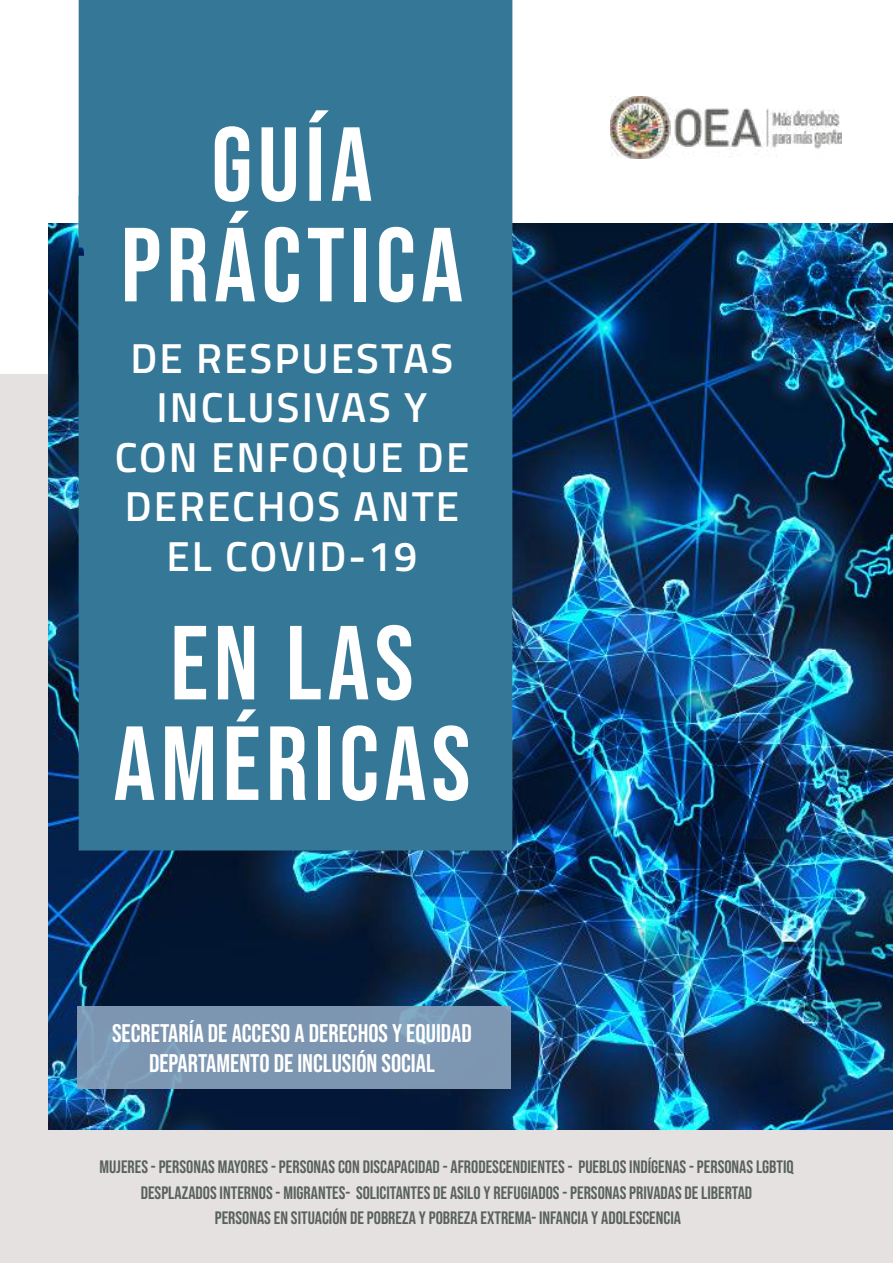
<style>
.page{position:relative;width:893px;height:1263px;background:#fff}
.page>*{position:absolute;margin:0;border:0;box-sizing:border-box;transform-origin:0 0}
.t1{font:105px/100.5px "Bebas Neue";letter-spacing:.05em;color:#fff;text-align:center}
.t2{font:600 42px/49.5px "Titillium Web";letter-spacing:.05em;color:#fff;text-align:center}
.t3{font:25.5px/30.6px "Bebas Neue";color:#fff;text-align:center}
.t4{font:18px/25.5px "Bebas Neue";color:#59625f;text-align:center}
</style>
<div class="page">
<div style="left:0;top:374px;width:893px;height:889px;background:#e5e1e0"></div>
<img style="left:48px;top:223px;width:31px;height:439px">
<img style="left:512px;top:223px;width:381px;height:439px">
<img style="left:48px;top:662px;width:345px;height:467px">
<img style="left:393px;top:662px;width:500px;height:467px">
<div style="left:79px;top:0;width:433px;height:850px;background:#347796"></div>
<div style="left:77px;top:1006px;width:434px;height:83px;background:#7c95b1"></div>
<div style="left:79px;top:196px;width:66px;height:178px;background:#347796"></div>
<img style="left:610px;top:97px;width:231px;height:61px">
<h1 class="t1" style="left:121px;top:113px;width:344px">GUÍA<br>PRÁCTICA</h1>
<h2 class="t2" style="left:115px;top:331px;width:356px">DE RESPUESTAS<br>INCLUSIVAS Y<br>CON ENFOQUE DE<br>DERECHOS ANTE<br>EL COVID-19</h2>
<h1 class="t1" style="left:113px;top:612px;width:358px">EN LAS<br>AMÉRICAS</h1>
<h3 class="t3" style="left:112px;top:1017px;width:361px">SECRETARÍA DE ACCESO A DERECHOS Y EQUIDAD<br>DEPARTAMENTO DE INCLUSIÓN SOCIAL</h3>
<p class="t4" style="left:99px;top:1154px;width:696px">MUJERES - PERSONAS MAYORES - PERSONAS CON DISCAPACIDAD - AFRODESCENDIENTES - PUEBLOS INDÍGENAS - PERSONAS LGBTIQ<br>DESPLAZADOS INTERNOS - MIGRANTES- SOLICITANTES DE ASILO Y REFUGIADOS - PERSONAS PRIVADAS DE LIBERTAD<br>PERSONAS EN SITUACIÓN DE POBREZA Y POBREZA EXTREMA- INFANCIA Y ADOLESCENCIA</p>
</div>
